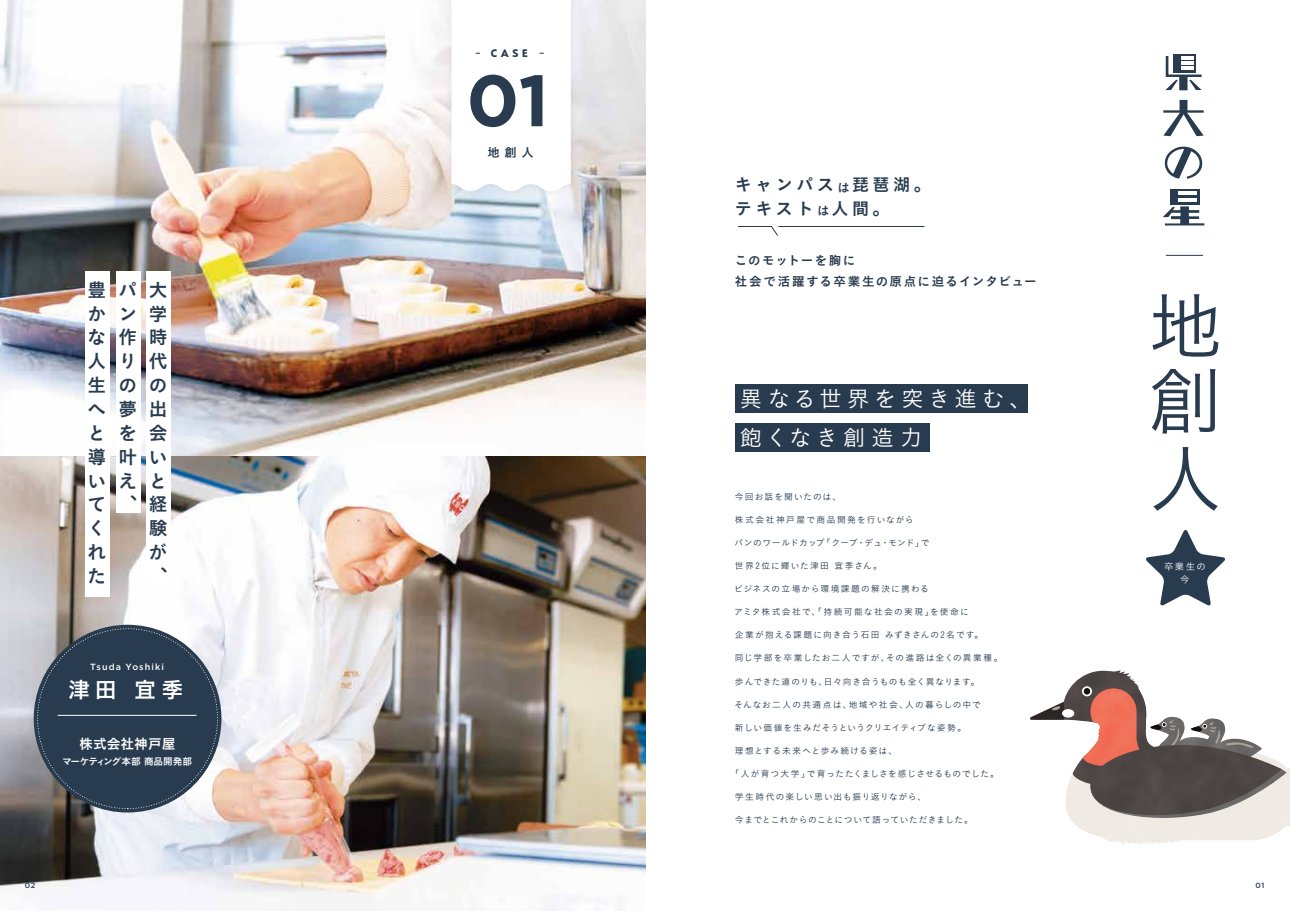
<style>
.page{position:relative;width:1290px;height:911px;background:#fff}
.page>*{position:absolute;margin:0;border:0;box-sizing:border-box;transform-origin:0 0}
.t1{font:75px/76.4px "Koburina Go Std N W3";color:#283b4f;text-align:justify}
.t2{font:700 72.5px "Gotham";color:#283b4f}
.t3{font:22.25px/39px "Koburina Go Std N W3";letter-spacing:.22em;color:#fff}
.t4{font:22px "Koburina Go Std N W6";color:#fff}
.t5{font:18.75px/23.9px "Koburina Go Std N W6";color:#283b4f}
.t6{font:17.12px/23.8px "Koburina Go Std N W6";letter-spacing:.2em;color:#283b4f}
.t7{font:13.75px "Koburina Go Std N W6";color:#fff}
.t8{font:12.5px/21.9px "Koburina Go Std N W6";letter-spacing:.105em;color:#283b4f}
.t9{font:12.38px/16.6px "Koburina Go Std N W6";letter-spacing:-.14em;color:#fff;text-align:center}
.t10{font:12.25px "Koburina Go Std N W6";color:#283b4f}
.t11{font:700 11.25px "MO Citrine Pro";color:#283b4f}
.t12{font:9.62px "Koburina Go Std N W6";letter-spacing:-.02em;color:#fff}
.t13{font:9.38px/13.8px "Koburina Go Std N W3";color:#fff;text-align:center}
.t14{font:500 9px "Gotham";letter-spacing:.12em;color:#fff}
.t15{font:8.75px "Koburina Go Std N W3";letter-spacing:.095em;color:#283b4f}
.t16{font:8.75px "Koburina Go Std N W3";letter-spacing:.06em;color:#283b4f}
.t17{font:8.75px "Koburina Go Std N W3";letter-spacing:.135em;color:#283b4f}
.t18{font:8.75px "Koburina Go Std N W3";letter-spacing:.125em;color:#283b4f}
.t19{font:8.75px "Koburina Go Std N W3";letter-spacing:.055em;color:#283b4f}
.t20{font:8.75px "Koburina Go Std N W3";letter-spacing:.14em;color:#283b4f}
.t21{font:8.75px "Koburina Go Std N W3";letter-spacing:.045em;color:#283b4f}
.t22{font:8.75px "Koburina Go Std N W3";letter-spacing:.03em;color:#283b4f}
.t23{font:8.75px "Koburina Go Std N W3";letter-spacing:.175em;color:#283b4f}
.t24{font:8.75px "Koburina Go Std N W3";letter-spacing:.13em;color:#283b4f}
.t25{font:500 7.5px "Gotham";color:#283b4f}
.s1{font-size:12px}
</style>
<div class="page">
<img style="left:0;top:0;width:645px;height:911px">
<div style="left:34px;top:625px;width:187px;height:187px;background:#283b4f;border-radius:50%"></div>
<hr style="left:58px;top:715px;width:139px;height:1px;background:#fff">
<div style="left:116px;top:271px;width:24px;height:242px;background:#fff"></div>
<div style="left:85px;top:271px;width:24px;height:326px;background:#fff"></div>
<div style="left:147px;top:271px;width:24px;height:309px;background:#fff"></div>
<img style="left:440px;top:0;width:142px;height:202px">
<svg style="left:451px;top:7px;width:120px;height:184px"></svg>
<div style="left:451px;top:0;width:120px;height:7px;background:#fff"></div>
<svg style="left:1146px;top:530px;width:80px;height:76px"></svg>
<div style="left:735px;top:385px;width:293px;height:28px;background:#283b4f"></div>
<div style="left:735px;top:424px;width:194px;height:28px;background:#283b4f"></div>
<svg style="left:738px;top:226px;width:40px;height:10px"></svg>
<hr style="left:778px;top:226px;width:146px;height:1px;background:#283b4f">
<div style="left:1173px;top:54px;width:23px;height:18px;background:#283b4f"></div>
<svg style="left:1165px;top:56px;width:36px;height:34px"></svg>
<svg style="left:1163px;top:100px;width:40px;height:36px"></svg>
<div style="left:1170px;top:189px;width:29px;height:16px;background:#283b4f"></div>
<hr style="left:1178px;top:198px;width:18px;height:3px;background:#fff">
<svg style="left:1163px;top:206px;width:41px;height:19px"></svg>
<hr style="left:1178px;top:191px;width:18px;height:4px;background:#fff">
<svg style="left:1164px;top:146px;width:38px;height:33px"></svg>
<hr style="left:1166px;top:255px;width:37px;height:1px;background:#283b4f">
<img style="left:1030px;top:670px;width:260px;height:174px">
<p class="t11" style="left:491px;top:45px;width:39px">CASE</p>
<h2 class="t2" style="left:466px;top:59px;width:84px">01</h2>
<h3 class="t5" style="left:88px;top:278px;width:19px">豊かな人生へと導いてくれた</h3>
<h3 class="t5" style="left:118px;top:278px;width:19px">パン作りの夢を叶え、</h3>
<h3 class="t5" style="left:149px;top:278px;width:20px">大学時代の出会いと経験が、</h3>
<p class="t14" style="left:90px;top:661px;width:75px">Tsuda Yoshiki</p>
<h3 class="t4" style="left:68px;top:668px;width:117px">津田 宜季</h3>
<h3 class="t9" style="left:62px;top:733px;width:132px">株式会社ダミーダミー<br>ダミーダミーダミーダミー</h3>
<h3 class="t7" style="left:79px;top:733px;width:98px">株式会社神戸屋</h3>
<p class="t12" style="left:62px;top:754px;width:131px">マーケティング本部 商品開発部</p>
<h3 class="t10" style="left:487px;top:142px;width:48px">地創人</h3>
<h3 class="t6" style="left:735px;top:173px;width:197px">キャンパス<span class="s1">は</span>琵琶湖。テキスト<span class="s1">は</span>人間。</h3>
<h3 class="t8" style="left:735px;top:249px;width:303px">このモットーを胸に<br>社会で活躍する卒業生の原点に迫るインタビュー</h3>
<h3 class="t3" style="left:740px;top:379px;width:293px">異なる世界を突き進む、飽くなき創造力</h3>
<p class="t15" style="left:735px;top:489px;width:108px">今回お話を聞いたのは、</p>
<p class="t23" style="left:735px;top:513px;width:180px">株式会社神戸屋で商品開発を行いながら</p>
<p class="t22" style="left:734px;top:536px;width:196px">パンのワールドカップ「クープ・デュ・モンド」で</p>
<p class="t24" style="left:735px;top:559px;width:149px">世界2位に輝いた津田 宜季さん。</p>
<p class="t17" style="left:734px;top:582px;width:196px">ビジネスの立場から環境課題の解決に携わる</p>
<p class="t20" style="left:734px;top:605px;width:236px">アミタ株式会社で、「持続可能な社会の実現」を使命に</p>
<p class="t15" style="left:735px;top:628px;width:250px">企業が抱える課題に向き合う石田 みずきさんの2名です。</p>
<p class="t18" style="left:735px;top:651px;width:269px">同じ学部を卒業したお二人ですが、その進路は全くの異業種。</p>
<p class="t16" style="left:735px;top:674px;width:246px">歩んできた道のりも、日々向き合うものも全く異なります。</p>
<p class="t17" style="left:734px;top:698px;width:248px">そんなお二人の共通点は、地域や社会、人の暮らしの中で</p>
<p class="t21" style="left:735px;top:721px;width:233px">新しい価値を生みだそうというクリエイティブな姿勢。</p>
<p class="t15" style="left:735px;top:744px;width:164px">理想とする未来へと歩み続ける姿は、</p>
<p class="t16" style="left:730px;top:767px;width:270px">「人が育つ大学」で育ったたくましさを感じさせるものでした。</p>
<p class="t15" style="left:735px;top:790px;width:193px">学生時代の楽しい思い出も振り返りながら、</p>
<p class="t19" style="left:735px;top:813px;width:240px">今までとこれからのことについて語っていただきました。</p>
<h1 class="t1" style="left:1148px;top:287px;width:72px">地創人</h1>
<p class="t13" style="left:1164px;top:559px;width:43px">卒業生の今</p>
<p class="t25" style="left:25px;top:880px;width:12px">02</p>
<p class="t25" style="left:1255px;top:880px;width:11px">01</p>
</div>
